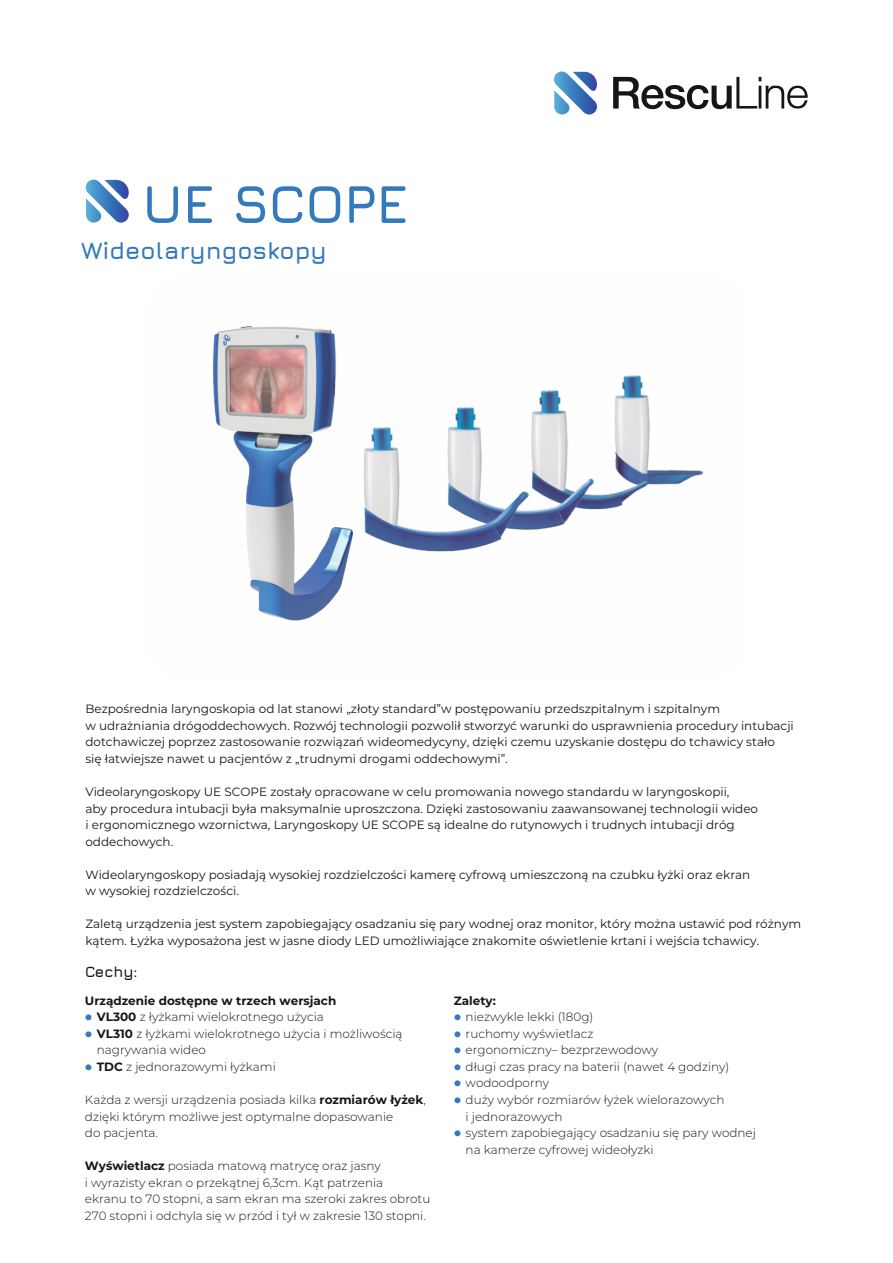
<style>
.page{position:relative;width:893px;height:1263px;background:#fff}
.page>*{position:absolute;margin:0;border:0;box-sizing:border-box;transform-origin:0 0}
.t1{font:700 54px "Jura";letter-spacing:-.015em;color:#3379bb}
.t2{font:700 24px "Jura";color:#3379bb}
.t3{font:700 15px "Jura";color:#151616}
.t4{font:12px/16.5px "Montserrat";color:#151616}
.t5{font:300 12px/16.5px "Montserrat";color:#151616}
.t6{font:700 12px "Montserrat";color:#151616}
.s1{color:#3379bb}
.s2{font-weight:700}
</style>
<div class="page">
<svg style="left:554px;top:72px;width:43px;height:43px"></svg>
<svg style="left:613px;top:77px;width:195px;height:32px"></svg>
<svg style="left:86px;top:180px;width:43px;height:43px"></svg>
<img style="left:212px;top:326px;width:492px;height:295px">
<h1 class="t1" style="left:142px;top:171px;width:268px">UE SCOPE</h1>
<h2 class="t2" style="left:81px;top:236px;width:247px">Wideolaryngoskopy</h2>
<p class="t4" style="left:85px;top:701px;width:710px">Bezpośrednia laryngoskopia od lat stanowi „złoty standard”w postępowaniu przedszpitalnym i szpitalnym<br>w udrażniania drógoddechowych. Rozwój technologii pozwolił stworzyć warunki do usprawnienia procedury intubacji dotchawiczej poprzez zastosowanie rozwiązań wideomedycyny, dzięki czemu uzyskanie dostępu do tchawicy stało się łatwiejsze nawet u pacjentów z „trudnymi drogami oddechowymi”.</p>
<p class="t4" style="left:85px;top:783px;width:674px">Videolaryngoskopy UE SCOPE zostały opracowane w celu promowania nowego standardu w laryngoskopii,<br>aby procedura intubacji była maksymalnie uproszczona. Dzięki zastosowaniu zaawansowanej technologii wideo i ergonomicznego wzornictwa, Laryngoskopy UE SCOPE są idealne do rutynowych i trudnych intubacji dróg oddechowych.</p>
<p class="t4" style="left:85px;top:866px;width:666px">Wideolaryngoskopy posiadają wysokiej rozdzielczości kamerę cyfrową umieszczoną na czubku łyżki oraz ekran w wysokiej rozdzielczości.</p>
<p class="t4" style="left:85px;top:916px;width:717px">Zaletą urządzenia jest system zapobiegający osadzaniu się pary wodnej oraz monitor, który można ustawić pod różnym kątem. Łyżka wyposażona jest w jasne diody LED umożliwiające znakomite oświetlenie krtani i wejścia tchawicy.</p>
<p class="t3" style="left:85px;top:963px;width:54px">Cechy:</p>
<p class="t6" style="left:85px;top:993px;width:253px">Urządzenie dostępne w trzech wersjach</p>
<p class="t5" style="left:97px;top:1025px;width:307px;text-indent:-12px"><span class="s1">●</span> <span class="s2">VL310</span> z łyżkami wielokrotnego użycia i możliwością nagrywania wideo</p>
<p class="t5" style="left:454px;top:1025px;width:141px"><span class="s1">●</span> ruchomy wyświetlacz</p>
<p class="t6" style="left:454px;top:993px;width:44px">Zalety:</p>
<p class="t5" style="left:454px;top:1009px;width:141px"><span class="s1">●</span> niezwykle lekki (180g)</p>
<p class="t5" style="left:85px;top:1009px;width:240px"><span class="s1">●</span> <span class="s2">VL300</span> z łyżkami wielokrotnego użycia</p>
<p class="t5" style="left:85px;top:1058px;width:192px"><span class="s1">●</span> <span class="s2">TDC</span> z jednorazowymi łyżkami</p>
<p class="t5" style="left:85px;top:1091px;width:342px">Każda z wersji urządzenia posiada kilka <span class="s2">rozmiarów łyżek</span>, dzięki którym możliwe jest optymalne dopasowanie<br>do pacjenta.</p>
<p class="t5" style="left:454px;top:1042px;width:206px"><span class="s1">●</span> ergonomiczny– bezprzewodowy</p>
<p class="t5" style="left:454px;top:1058px;width:277px"><span class="s1">●</span> długi czas pracy na baterii (nawet 4 godziny)</p>
<p class="t5" style="left:454px;top:1075px;width:97px"><span class="s1">●</span> wodoodporny</p>
<p class="t5" style="left:466px;top:1124px;width:292px;text-indent:-12px"><span class="s1">●</span> system zapobiegający osadzaniu się pary wodnej na kamerze cyfrowej wideołyzki</p>
<p class="t5" style="left:466px;top:1091px;width:261px;text-indent:-12px"><span class="s1">●</span> duży wybór rozmiarów łyżek wielorazowych i jednorazowych</p>
<p class="t5" style="left:85px;top:1158px;width:300px"><span class="s2">Wyświetlacz</span> posiada matową matrycę oraz jasny i wyrazisty ekran o przekątnej 6,3cm. Kąt patrzenia</p>
<p class="t5" style="left:85px;top:1191px;width:347px">ekranu to 70 stopni, a sam ekran ma szeroki zakres obrotu<br>270 stopni i odchyla się w przód i tył w zakresie 130 stopni.</p>
</div>
